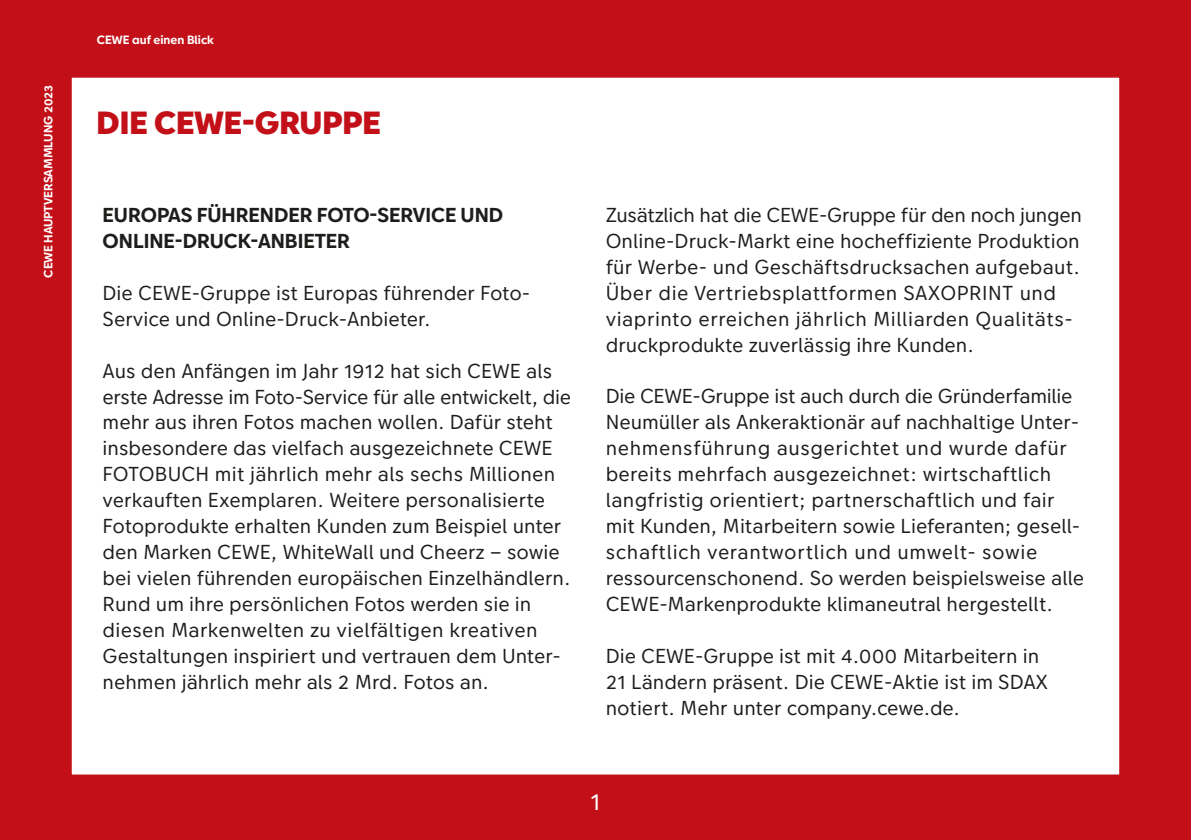
<style>
.page{position:relative;width:1191px;height:840px;background:#fff}
.page>*{position:absolute;margin:0;border:0;box-sizing:border-box;transform-origin:0 0}
.t1{font:800 32px "CEWE Head";color:#c31018}
.t2{font:24px "CEWE Head";color:#fff}
.t3{font:20.2px/26px "CEWE Text";color:#1d1d1b}
.t4{font:700 20.2px/26px "CEWE Head";color:#1d1d1b}
.t5{font:700 12px "CEWE Head";letter-spacing:-.005em;color:#fff}
</style>
<div class="page">
<div style="left:0;top:0;width:1191px;height:839px;background:#c31018"></div>
<div style="left:70px;top:76px;width:1050px;height:699px;background:#fff;border:1px solid #c31018"></div>
<p class="t5" style="left:41px;top:277px;width:194px;rotate:-90deg">CEWE HAUPTVERSAMMLUNG 2023</p>
<p class="t5" style="left:97px;top:32px;width:119px">CEWE auf einen Blick</p>
<h1 class="t1" style="left:97px;top:102px;width:286px">DIE CEWE-GRUPPE</h1>
<p class="t4" style="left:103px;top:202px;width:402px">EUROPAS FÜHRENDER FOTO-SERVICE UND<br>ONLINE-DRUCK-ANBIETER</p>
<p class="t3" style="left:103px;top:280px;width:429px">Die CEWE-Gruppe ist Europas führender Foto-<br>Service und Online-Druck-Anbieter.</p>
<p class="t3" style="left:103px;top:357px;width:470px">Aus den Anfängen im Jahr 1912 hat sich CEWE als erste Adresse im Foto-Service für alle entwickelt, die mehr aus ihren Fotos machen wollen. Dafür steht insbesondere das vielfach ausgezeichnete CEWE FOTOBUCH mit jährlich mehr als sechs Millionen verkauften Exemplaren. Weitere personalisierte Fotoprodukte erhalten Kunden zum Beispiel unter den Marken CEWE, WhiteWall und Cheerz – sowie bei vielen führenden europäischen Einzelhändlern.<br>Rund um ihre persönlichen Fotos werden sie in diesen Markenwelten zu vielfältigen kreativen Gestaltungen inspiriert und vertrauen dem Unter&shy;nehmen jährlich mehr als 2 Mrd. Fotos an.</p>
<p class="t3" style="left:605px;top:202px;width:478px">Zusätzlich hat die CEWE-Gruppe für den noch jungen Online-Druck-Markt eine hocheffiziente Produktion für Werbe- und Geschäftsdrucksachen aufgebaut.<br>Über die Vertriebsplattformen SAXOPRINT und viaprinto erreichen jährlich Milliarden Qualitäts&shy;druckprodukte zuverlässig ihre Kunden.</p>
<p class="t3" style="left:605px;top:383px;width:480px">Die CEWE-Gruppe ist auch durch die Gründerfamilie Neumüller als Ankeraktionär auf nachhaltige Unter&shy;nehmensführung ausgerichtet und wurde dafür bereits mehrfach ausgezeichnet: wirtschaftlich langfristig orientiert; partnerschaftlich und fair mit Kunden, Mitarbeitern sowie Lieferanten; gesell&shy;schaftlich verantwortlich und umwelt- sowie ressourcenschonend. So werden beispielsweise alle CEWE-Markenprodukte klimaneutral hergestellt.</p>
<p class="t3" style="left:605px;top:642px;width:444px">Die CEWE-Gruppe ist mit 4.000 Mitarbeitern in<br>21 Ländern präsent. Die CEWE-Aktie ist im SDAX notiert. Mehr unter company.cewe.de.</p>
<p class="t2" style="left:590px;top:786px;width:12px">1</p>
</div>
